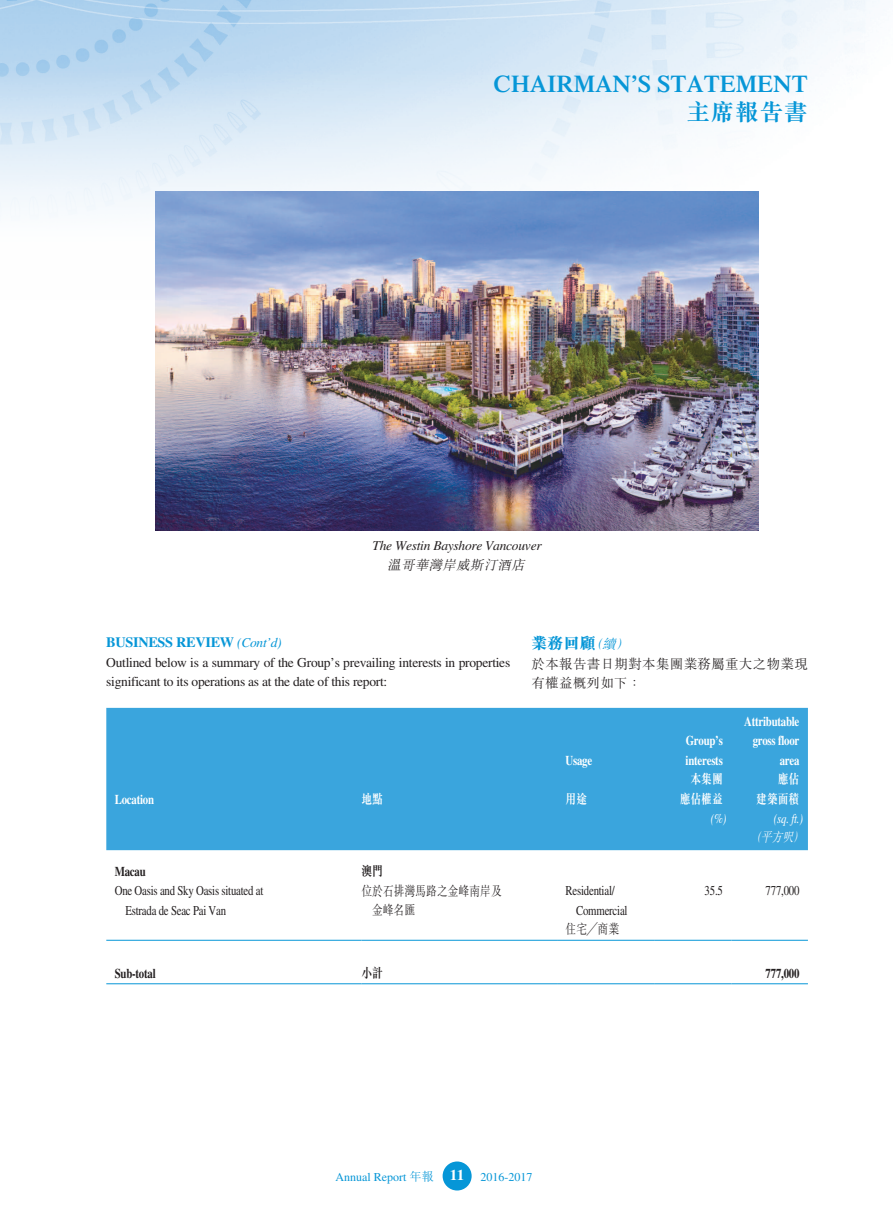
<style>
.page{position:relative;width:893px;height:1212px;background:#fff}
.page>*{position:absolute;margin:0;border:0;box-sizing:border-box;transform-origin:0 0}
.t1{font:600 24px "Times LT Std";color:#0696d7}
.t2{font:700 24px "M Sung HK";letter-spacing:.02em;color:#0696d7}
._001_H1_C{font:800 15.75px "M Sung HK";color:#0696d7}
._01_H1_E{font:700 14.25px "Times LT Std";letter-spacing:-.02em;color:#0696d7}
._00_txt_E{font:13.5px/19.5px "Times LT Std";letter-spacing:-.02em;color:#231f20}
._50_Table_txt{font:13.5px "Times LT Std";letter-spacing:-.02em;color:#231f20;scale:.8 1}
._50_Table_txt-2{font:700 13.5px "Times LT Std";letter-spacing:-.02em;color:#fff;scale:.8 1}
._000_txt_C{font:300 13.5px/19.5px "M Sung HK";letter-spacing:.025em;color:#231f20}
._00_txt_E-2{font:italic 13.5px "Times LT Std";letter-spacing:-.02em;color:#231f20}
._50_Table_txt-3{font:300 13.5px "M Sung HK";color:#231f20;scale:.8 1}
._50_Table_txt-4{font:700 13.5px "Times LT Std";letter-spacing:-.02em;color:#231f20;scale:.8 1}
._50_Table_txt-5{font:700 13.5px "M Sung HK";color:#fff;scale:.8 1}
._50_Table_txt-6{font:italic 13.5px "Times LT Std";color:#fff;scale:.8 1}
._000_txt_C-2{font:italic 300 13.5px "M Sung HK";color:#231f20}
._50_Table_txt-7{font:italic 300 13.5px "M Sung HK";color:#fff;scale:.8 1}
._50_Table_txt-8{font:700 13.5px "M Sung HK";color:#231f20;scale:.8 1}
.t3{font:12px "Times LT Std";color:#0696d7}
.s1{font-weight:400;font-style:italic;font-size:13.5px}
.s2{font-weight:300;font-style:italic;font-size:13.5px}
.s3{font-family:"M Sung HK";font-weight:300}
.s4{font-weight:700;font-size:15px;color:#fff}
</style>
<div class="page">
<img style="left:0;top:0;width:879px;height:215px">
<div style="left:443px;top:1161px;width:29px;height:29px;background:#0696d7;border-radius:50%"></div>
<img style="left:155px;top:191px;width:604px;height:340px">
<div style="left:106px;top:708px;width:702px;height:142px;background:#3aa5dd"></div>
<hr style="left:106px;top:940px;width:255px;height:1px;background:#0696d7">
<hr style="left:361px;top:940px;width:196px;height:1px;background:#0696d7">
<hr style="left:557px;top:940px;width:98px;height:1px;background:#0696d7">
<hr style="left:655px;top:940px;width:76px;height:1px;background:#0696d7">
<hr style="left:731px;top:940px;width:77px;height:1px;background:#0696d7">
<hr style="left:106px;top:983px;width:255px;height:1px;background:#0696d7">
<hr style="left:361px;top:983px;width:196px;height:1px;background:#0696d7">
<hr style="left:557px;top:983px;width:98px;height:1px;background:#0696d7">
<hr style="left:655px;top:983px;width:76px;height:1px;background:#0696d7">
<hr style="left:731px;top:983px;width:77px;height:1px;background:#0696d7">
<h1 class="t1" style="left:494px;top:70px;width:316px">CHAIRMAN’S STATEMENT</h1>
<h1 class="t2" style="left:686px;top:100px;width:123px">主席報告書</h1>
<p class="_00_txt_E-2" style="left:373px;top:538px;width:171px">The Westin Bayshore Vancouver</p>
<p class="_000_txt_C-2" style="left:387px;top:555px;width:143px">溫哥華灣岸威斯汀酒店</p>
<p class="_01_H1_E" style="left:106px;top:634px;width:177px">BUSINESS REVIEW <span class="s1">(Cont’d)</span></p>
<p class="_00_txt_E" style="left:106px;top:652px;width:405px">Outlined below is a summary of the Group’s prevailing interests in properties significant to its operations as at the date of this report:</p>
<p class="_001_H1_C" style="left:531px;top:635px;width:103px">業務回顧<span class="s2">（續）</span></p>
<p class="_000_txt_C" style="left:531px;top:653px;width:278px">於本報告書日期對本集團業務屬重大之物業現有權益概列如下：</p>
<p class="_50_Table_txt-2" style="left:566px;top:752px;width:35px">Usage</p>
<p class="_50_Table_txt-2" style="left:686px;top:732px;width:48px">Group’s</p>
<p class="_50_Table_txt-2" style="left:686px;top:752px;width:48px">interests</p>
<p class="_50_Table_txt-2" style="left:744px;top:713px;width:71px">Attributable</p>
<p class="_50_Table_txt-2" style="left:753px;top:732px;width:60px">gross floor</p>
<p class="_50_Table_txt-2" style="left:780px;top:752px;width:26px">area</p>
<p class="_50_Table_txt-2" style="left:115px;top:791px;width:51px">Location</p>
<p class="_50_Table_txt-5" style="left:361px;top:792px;width:28px">地點</p>
<p class="_50_Table_txt-5" style="left:566px;top:792px;width:29px">用途</p>
<p class="_50_Table_txt-4" style="left:115px;top:864px;width:40px">Macau</p>
<p class="_50_Table_txt-8" style="left:361px;top:865px;width:28px">澳門</p>
<p class="_50_Table_txt" style="left:115px;top:883px;width:187px">One Oasis and Sky Oasis situated at</p>
<p class="_50_Table_txt" style="left:125px;top:903px;width:128px">Estrada de Seac Pai Van</p>
<p class="_50_Table_txt-3" style="left:361px;top:881px;width:177px">位於石排灣馬路之金峰南岸及</p>
<p class="_50_Table_txt-3" style="left:372px;top:901px;width:56px">金峰名匯</p>
<p class="_50_Table_txt" style="left:566px;top:883px;width:63px">Residential/</p>
<p class="_50_Table_txt" style="left:576px;top:903px;width:66px">Commercial</p>
<p class="_50_Table_txt-3" style="left:566px;top:920px;width:68px">住宅╱商業</p>
<p class="_50_Table_txt-5" style="left:690px;top:772px;width:42px">本集團</p>
<p class="_50_Table_txt-5" style="left:680px;top:792px;width:56px">應佔權益</p>
<p class="_50_Table_txt-5" style="left:778px;top:772px;width:29px">應佔</p>
<p class="_50_Table_txt-5" style="left:756px;top:792px;width:55px">建築面積</p>
<p class="_50_Table_txt-6" style="left:711px;top:811px;width:21px">(%)</p>
<p class="_50_Table_txt-6" style="left:774px;top:811px;width:38px">(sq. ft.)</p>
<p class="_50_Table_txt-7" style="left:750px;top:828px;width:73px">（平方呎）</p>
<p class="_50_Table_txt" style="left:705px;top:883px;width:24px">35.5</p>
<p class="_50_Table_txt" style="left:766px;top:883px;width:44px">777,000</p>
<p class="_50_Table_txt-4" style="left:115px;top:965px;width:53px">Sub-total</p>
<p class="_50_Table_txt-8" style="left:361px;top:966px;width:28px">小計</p>
<p class="_50_Table_txt-4" style="left:766px;top:965px;width:44px">777,000</p>
<p class="t3" style="left:335px;top:1170px;width:198px">Annual Report <span class="s3">年報</span> <span class="s4">11</span> 2016-2017</p>
</div>
